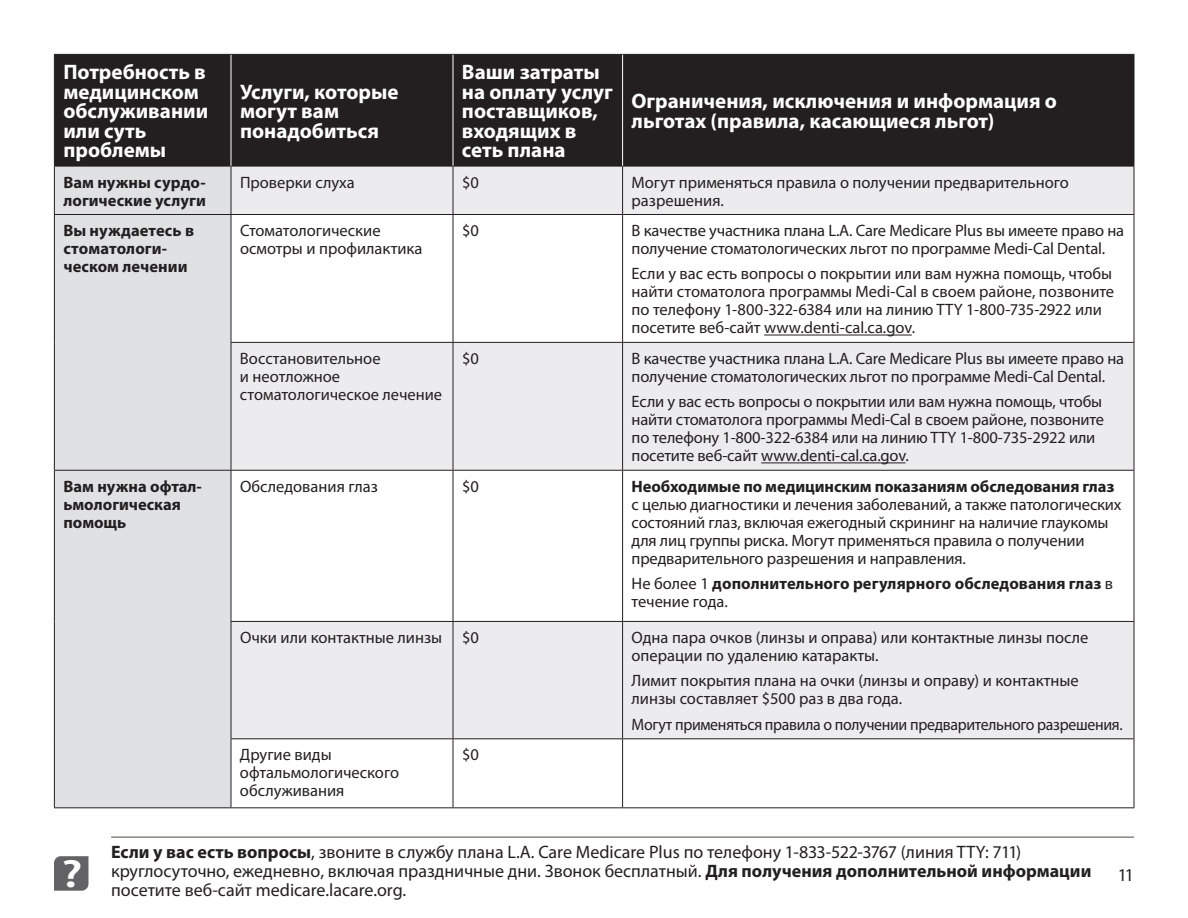
<style>
.page{position:relative;width:1188px;height:918px;background:#fff}
.page>*{position:absolute;margin:0;border:0;box-sizing:border-box;transform-origin:0 0}
.t1{font:700 21px/19.5px "Myriad Pro";color:#fff}
.t2{font:18px "Myriad Pro";color:#231f20}
.t3{font:16.5px/18px "Myriad Pro";letter-spacing:-.01em;color:#231f20}
.t4{font:700 16.5px/18px "Myriad Pro";letter-spacing:.005em;color:#231f20}
.t5{font:16.5px "Myriad Pro";letter-spacing:-.01em;color:#231f20;scale:.96 1}
.s1{font-weight:700}
.s2{font-weight:400}
</style>
<div class="page">
<svg style="left:54px;top:856px;width:34px;height:35px"></svg>
<hr style="left:111px;top:837px;width:1023px;height:1px;background:#524a47">
<div style="left:55px;top:55px;width:1079px;height:111px;background:#231f20"></div>
<div style="left:55px;top:167px;width:176px;height:640px;background:#e0e1e3"></div>
<svg style="left:232px;top:167px;width:902px;height:571px;fill:#ececee"></svg>
<hr style="left:54px;top:166px;width:1px;height:48px;background:#231f20">
<hr style="left:231px;top:166px;width:1px;height:48px;background:#231f20">
<hr style="left:453px;top:166px;width:1px;height:48px;background:#231f20">
<hr style="left:622px;top:166px;width:1px;height:48px;background:#231f20">
<hr style="left:1134px;top:166px;width:1px;height:48px;background:#231f20">
<hr style="left:54px;top:214px;width:177px;height:1px;background:#231f20">
<hr style="left:54px;top:215px;width:1px;height:127px;background:#231f20">
<hr style="left:54px;top:342px;width:1px;height:128px;background:#231f20">
<hr style="left:231px;top:214px;width:222px;height:1px;background:#231f20">
<hr style="left:231px;top:215px;width:1px;height:127px;background:#231f20">
<hr style="left:453px;top:214px;width:170px;height:1px;background:#231f20">
<hr style="left:453px;top:215px;width:1px;height:127px;background:#231f20">
<hr style="left:623px;top:214px;width:511px;height:1px;background:#231f20">
<hr style="left:622px;top:215px;width:1px;height:127px;background:#231f20">
<hr style="left:1134px;top:215px;width:1px;height:127px;background:#231f20">
<hr style="left:231px;top:342px;width:222px;height:1px;background:#231f20">
<hr style="left:231px;top:343px;width:1px;height:127px;background:#231f20">
<hr style="left:453px;top:342px;width:170px;height:1px;background:#231f20">
<hr style="left:453px;top:343px;width:1px;height:127px;background:#231f20">
<hr style="left:623px;top:342px;width:511px;height:1px;background:#231f20">
<hr style="left:622px;top:343px;width:1px;height:127px;background:#231f20">
<hr style="left:1134px;top:343px;width:1px;height:127px;background:#231f20">
<hr style="left:54px;top:470px;width:177px;height:1px;background:#231f20">
<hr style="left:54px;top:471px;width:1px;height:150px;background:#231f20">
<hr style="left:54px;top:621px;width:1px;height:118px;background:#231f20">
<hr style="left:54px;top:739px;width:1px;height:68px;background:#231f20">
<hr style="left:231px;top:470px;width:222px;height:1px;background:#231f20">
<hr style="left:231px;top:471px;width:1px;height:150px;background:#231f20">
<hr style="left:453px;top:470px;width:170px;height:1px;background:#231f20">
<hr style="left:453px;top:471px;width:1px;height:150px;background:#231f20">
<hr style="left:623px;top:470px;width:511px;height:1px;background:#231f20">
<hr style="left:622px;top:471px;width:1px;height:150px;background:#231f20">
<hr style="left:1134px;top:471px;width:1px;height:150px;background:#231f20">
<hr style="left:231px;top:621px;width:222px;height:1px;background:#231f20">
<hr style="left:231px;top:622px;width:1px;height:116px;background:#231f20">
<hr style="left:453px;top:621px;width:170px;height:1px;background:#231f20">
<hr style="left:453px;top:622px;width:1px;height:116px;background:#231f20">
<hr style="left:623px;top:621px;width:511px;height:1px;background:#231f20">
<hr style="left:622px;top:622px;width:1px;height:116px;background:#231f20">
<hr style="left:1134px;top:622px;width:1px;height:116px;background:#231f20">
<hr style="left:231px;top:738px;width:222px;height:1px;background:#231f20">
<hr style="left:231px;top:739px;width:1px;height:68px;background:#231f20">
<hr style="left:453px;top:738px;width:170px;height:1px;background:#231f20">
<hr style="left:453px;top:739px;width:1px;height:68px;background:#231f20">
<hr style="left:623px;top:738px;width:511px;height:1px;background:#231f20">
<hr style="left:622px;top:739px;width:1px;height:68px;background:#231f20">
<hr style="left:1134px;top:739px;width:1px;height:68px;background:#231f20">
<hr style="left:54px;top:807px;width:177px;height:1px;background:#231f20">
<hr style="left:231px;top:807px;width:222px;height:1px;background:#231f20">
<hr style="left:453px;top:807px;width:170px;height:1px;background:#231f20">
<hr style="left:623px;top:807px;width:511px;height:1px;background:#231f20">
<hr style="left:54px;top:54px;width:177px;height:1px;background:#231f20">
<hr style="left:54px;top:55px;width:1px;height:111px;background:#231f20">
<hr style="left:231px;top:54px;width:222px;height:1px;background:#231f20">
<hr style="left:453px;top:54px;width:170px;height:1px;background:#231f20">
<hr style="left:623px;top:54px;width:511px;height:1px;background:#231f20">
<hr style="left:1134px;top:55px;width:1px;height:111px;background:#231f20">
<hr style="left:54px;top:166px;width:177px;height:1px;background:#231f20">
<hr style="left:231px;top:166px;width:222px;height:1px;background:#231f20">
<hr style="left:453px;top:166px;width:170px;height:1px;background:#231f20">
<hr style="left:623px;top:166px;width:511px;height:1px;background:#231f20">
<hr style="left:231px;top:55px;width:1px;height:111px;background:#fff">
<hr style="left:453px;top:55px;width:1px;height:111px;background:#fff">
<hr style="left:622px;top:55px;width:1px;height:111px;background:#fff">
<hr style="left:764px;top:335px;width:148px;height:1px;background:#231f20">
<hr style="left:761px;top:463px;width:145px;height:1px;background:#231f20">
<p class="t1" style="left:63px;top:62px;width:146px">Потребность в медицинском обслуживании или суть проблемы</p>
<p class="t1" style="left:240px;top:81px;width:160px">Услуги, которые могут вам понадобиться</p>
<p class="t1" style="left:462px;top:62px;width:153px">Ваши затраты на оплату услуг поставщиков, входящих в сеть плана</p>
<p class="t1" style="left:632px;top:91px;width:427px">Ограничения, исключения и информация о льготах (правила, касающиеся льгот)</p>
<p class="t4" style="left:63px;top:172px;width:144px">Вам нужны сурдо&shy;лог ические услуги</p>
<p class="t3" style="left:240px;top:173px;width:116px">Проверки слуха</p>
<p class="t3" style="left:462px;top:173px;width:18px">$0</p>
<p class="t3" style="left:632px;top:173px;width:439px">Могут применяться правила о получении предварительного разрешения.</p>
<p class="t4" style="left:63px;top:221px;width:132px">Вы нуждаетесь в стоматологи&shy;ческом лечении</p>
<p class="t3" style="left:240px;top:221px;width:184px">Стоматологические осмотры и профилактика</p>
<p class="t3" style="left:462px;top:221px;width:18px">$0</p>
<p class="t3" style="left:632px;top:221px;width:494px">В качестве участника плана L.A. Care Medicare Plus вы имеете право на получение стоматологических льгот по программе Medi-Cal Dental.</p>
<p class="t3" style="left:632px;top:265px;width:484px">Если у вас есть вопросы о покрытии или вам нужна помощь, чтобы найти стоматолога программы Medi-Cal в своем районе, позвоните по телефону 1-800-322-6384 или на линию TTY 1-800-735-2922 или посетите веб-сайт www.denti-cal.ca.gov.</p>
<p class="t3" style="left:240px;top:349px;width:204px">Восстановительное<br>и неотложное стоматологическое лечение</p>
<p class="t3" style="left:462px;top:349px;width:18px">$0</p>
<p class="t3" style="left:632px;top:349px;width:494px">В качестве участника плана L.A. Care Medicare Plus вы имеете право на получение стоматологических льгот по программе Medi-Cal Dental.</p>
<p class="t3" style="left:632px;top:392px;width:474px">Если у вас есть вопросы о покрытии или вам нужна помощь, чтобы найти стоматолога программы Medi-Cal в своем районе, позвоните по телефону 1-800-322-6384 или на линию TTY 1-800-735-2922 или посетите веб-сайт www.denti-cal.ca.gov.</p>
<p class="t4" style="left:63px;top:477px;width:140px">Вам нужна офтал&shy;ьмологическая помощь</p>
<p class="t3" style="left:240px;top:477px;width:139px">Обследования глаз</p>
<p class="t3" style="left:462px;top:477px;width:18px">$0</p>
<p class="t3" style="left:632px;top:477px;width:491px"><span class="s1">Необходимые по медицинским показаниям обследования глаз </span>с целью диагностики и лечения заболеваний, а также патологических состояний глаз, включая ежегодный скрининг на наличие глаукомы для лиц группы риска. Могут применяться правила о получении предварительного разрешения и направления.</p>
<p class="t4" style="left:632px;top:574px;width:483px"><span class="s2">Не более 1</span> дополнительного регулярного обследования глаз <span class="s2">в течение года.</span></p>
<p class="t3" style="left:240px;top:628px;width:204px">Очки или контактные линзы</p>
<p class="t3" style="left:462px;top:628px;width:18px">$0</p>
<p class="t3" style="left:632px;top:628px;width:458px">Одна пара очков (линзы и оправа) или контактные линзы после операции по удалению катаракты.</p>
<p class="t3" style="left:632px;top:672px;width:449px">Лимит покрытия плана на очки (линзы и оправу) и контактные линзы составляет $500 раз в два года.</p>
<p class="t5" style="left:632px;top:714px;width:513px">Могут применяться правила о получении предварительного разрешения.</p>
<p class="t3" style="left:240px;top:745px;width:161px">Другие виды офтальмологического обслуживания</p>
<p class="t3" style="left:462px;top:745px;width:18px">$0</p>
<p class="t2" style="left:111px;top:841px;width:912px"><span class="s1">Если у вас есть вопросы</span>, звоните в службу плана L.A. Care Medicare Plus по телефону 1-833-522-3767 (линия TTY: 711)</p>
<p class="t2" style="left:111px;top:860px;width:982px">круглосуточно, ежедневно, включая праздничные дни. Звонок бесплатный. <span class="s1">Для получения дополнительной информации</span></p>
<p class="t2" style="left:62px;top:879px;width:346px"><sup>?</sup> посетите веб-сайт medicare.lacare.org.</p>
<p class="t2" style="left:1118px;top:864px;width:18px">11</p>
</div>
